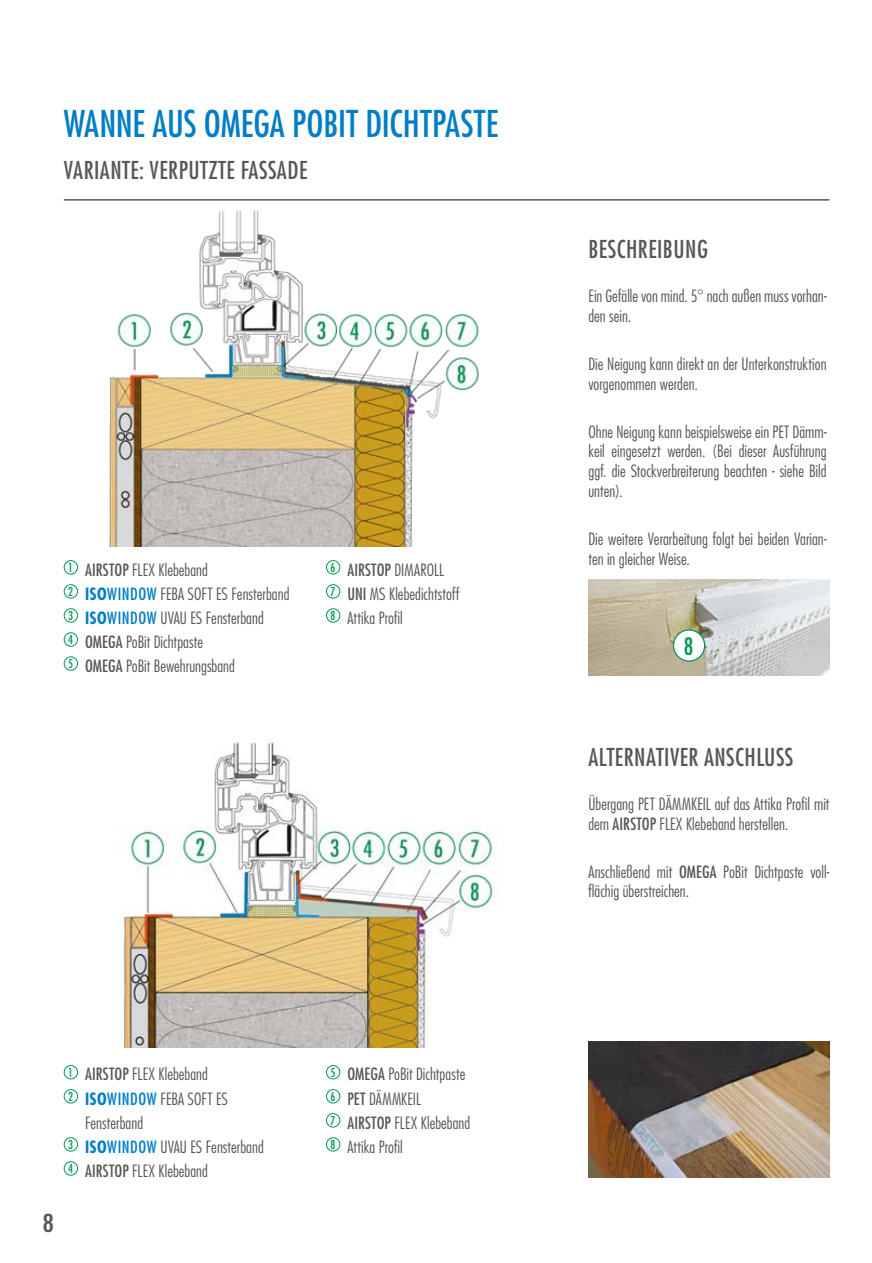
<style>
.page{position:relative;width:872px;height:1263px;background:#fff}
.page>*{position:absolute;margin:0;border:0;box-sizing:border-box;transform-origin:0 0}
.t1{font:500 condensed 36px "Futura LT Pro";letter-spacing:-.005em;color:#007dc6}
.t2{font:500 condensed 24px "Futura LT Pro";letter-spacing:.02em;color:#575756}
.t3{font:500 condensed 24px "Futura LT Pro";letter-spacing:.02em;color:#575756;scale:1.18 1}
.t4{font:500 condensed 23.25px "Futura LT Pro";color:#009652}
.t5{font:300 condensed 16.5px/24px "Futura LT Pro";color:#575756}
.s1{font-weight:500}
.s2{font-weight:700;color:#007dc6}
.s3{font-weight:500;color:#007dc6}
</style>
<div class="page">
<img style="left:588px;top:579px;width:241px;height:96px">
<img style="left:588px;top:1042px;width:241px;height:136px">
<hr style="left:64px;top:199px;width:765px;height:2px;background:#575756">
<img style="left:109px;top:210px;width:370px;height:336px">
<img style="left:119px;top:742px;width:375px;height:305px">
<div style="left:673px;top:630px;width:31px;height:31px;background:#fff;border-radius:50%"></div>
<div style="left:673px;top:629px;width:32px;height:33px;border:1px solid #009652;border-radius:50%"></div>
<div style="left:64px;top:560px;width:14px;height:14px;border:1px solid #009652;border-radius:50%"></div>
<div style="left:64px;top:584px;width:14px;height:14px;border:1px solid #009652;border-radius:50%"></div>
<div style="left:64px;top:608px;width:14px;height:14px;border:1px solid #009652;border-radius:50%"></div>
<div style="left:64px;top:632px;width:14px;height:14px;border:1px solid #009652;border-radius:50%"></div>
<div style="left:64px;top:656px;width:14px;height:15px;border:1px solid #009652;border-radius:50%"></div>
<div style="left:326px;top:560px;width:14px;height:14px;border:1px solid #009652;border-radius:50%"></div>
<div style="left:326px;top:584px;width:14px;height:14px;border:1px solid #009652;border-radius:50%"></div>
<div style="left:326px;top:608px;width:14px;height:14px;border:1px solid #009652;border-radius:50%"></div>
<div style="left:64px;top:1065px;width:14px;height:14px;border:1px solid #009652;border-radius:50%"></div>
<div style="left:64px;top:1089px;width:14px;height:14px;border:1px solid #009652;border-radius:50%"></div>
<div style="left:64px;top:1137px;width:14px;height:14px;border:1px solid #009652;border-radius:50%"></div>
<div style="left:64px;top:1161px;width:14px;height:14px;border:1px solid #009652;border-radius:50%"></div>
<div style="left:326px;top:1065px;width:14px;height:14px;border:1px solid #009652;border-radius:50%"></div>
<div style="left:326px;top:1089px;width:14px;height:14px;border:1px solid #009652;border-radius:50%"></div>
<div style="left:326px;top:1113px;width:14px;height:14px;border:1px solid #009652;border-radius:50%"></div>
<div style="left:326px;top:1137px;width:14px;height:14px;border:1px solid #009652;border-radius:50%"></div>
<h1 class="t1" style="left:64px;top:99px;width:436px">WANNE AUS OMEGA POBIT DICHTPASTE</h1>
<h2 class="t2" style="left:64px;top:154px;width:245px">VARIANTE: VERPUTZTE FASSADE</h2>
<p class="t5" style="left:68px;top:557px;width:223px"><sup>1</sup> <span class="s1">AIRSTOP</span> FLEX Klebeband<br><sup>2</sup> <span class="s2">ISO</span><span class="s3">WINDOW</span> FEBA SOFT ES Fensterband<br><sup>3</sup> <span class="s2">ISO</span><span class="s3">WINDOW</span> UVAU ES Fensterband<br><sup>4</sup> <span class="s1">OMEGA</span> PoBit Dichtpaste<br><sup>5</sup> <span class="s1">OMEGA</span> PoBit Bewehrungsband</p>
<p class="t5" style="left:330px;top:557px;width:130px"><sup>6</sup> <span class="s1">AIRSTOP</span> DIMAROLL<br><sup>7</sup> <span class="s1">UNI</span> MS Klebedichtstoff<br><sup>8</sup> Attika Profil</p>
<h2 class="t3" style="left:43px;top:1206px;width:11px">8</h2>
<p class="t5" style="left:68px;top:1062px;width:141px"><sup>1</sup> <span class="s1">AIRSTOP</span> FLEX Klebeband</p>
<p class="t5" style="left:68px;top:1086px;width:161px"><sup>2</sup> <span class="s2">ISO</span><span class="s3">WINDOW</span> FEBA SOFT ES</p>
<p class="t5" style="left:85px;top:1110px;width:60px">Fensterband</p>
<p class="t5" style="left:68px;top:1134px;width:197px"><sup>3</sup> <span class="s2">ISO</span><span class="s3">WINDOW</span> UVAU ES Fensterband</p>
<p class="t5" style="left:68px;top:1158px;width:141px"><sup>4</sup> <span class="s1">AIRSTOP</span> FLEX Klebeband</p>
<p class="t5" style="left:330px;top:1062px;width:141px"><sup>5</sup> <span class="s1">OMEGA</span> PoBit Dichtpaste<br><sup>6</sup> <span class="s1">PET</span> DÄMMKEIL<br><sup>7</sup> <span class="s1">AIRSTOP</span> FLEX Klebeband<br><sup>8</sup> Attika Profil</p>
<h2 class="t2" style="left:588px;top:233px;width:121px">BESCHREIBUNG</h2>
<p class="t5" style="left:588px;top:286px;width:240px;line-height:19.8px">Ein Gefälle von mind. 5° nach außen muss vorhan&shy;den sein.</p>
<p class="t5" style="left:588px;top:354px;width:240px;line-height:19.8px">Die Neigung kann direkt an der Unterkonstruktion vorgenommen werden.</p>
<p class="t5" style="left:588px;top:422px;width:240px;line-height:19.8px;text-align:justify">Ohne Neigung kann beispielsweise ein PET Dämm&shy;keil eingesetzt werden. (Bei dieser Ausführung ggf. die Stockverbreiterung beachten - siehe Bild unten).</p>
<p class="t5" style="left:588px;top:529px;width:240px;line-height:19.8px">Die weitere Verarbeitung folgt bei beiden Varian&shy;ten in gleicher Weise.</p>
<h3 class="t4" style="left:684px;top:630px;width:11px">8</h3>
<h2 class="t2" style="left:588px;top:740px;width:206px">ALTERNATIVER ANSCHLUSS</h2>
<p class="t5" style="left:588px;top:794px;width:242px;line-height:19.8px">Übergang PET DÄMMKEIL auf das Attika Profil mit dem <span class="s1">AIRSTOP</span> FLEX Klebeband herstellen.</p>
<p class="t5" style="left:588px;top:861px;width:242px;line-height:19.8px">Anschließend mit <span class="s1">OMEGA</span> PoBit Dichtpaste voll&shy;flächig überstreichen.</p>
</div>
